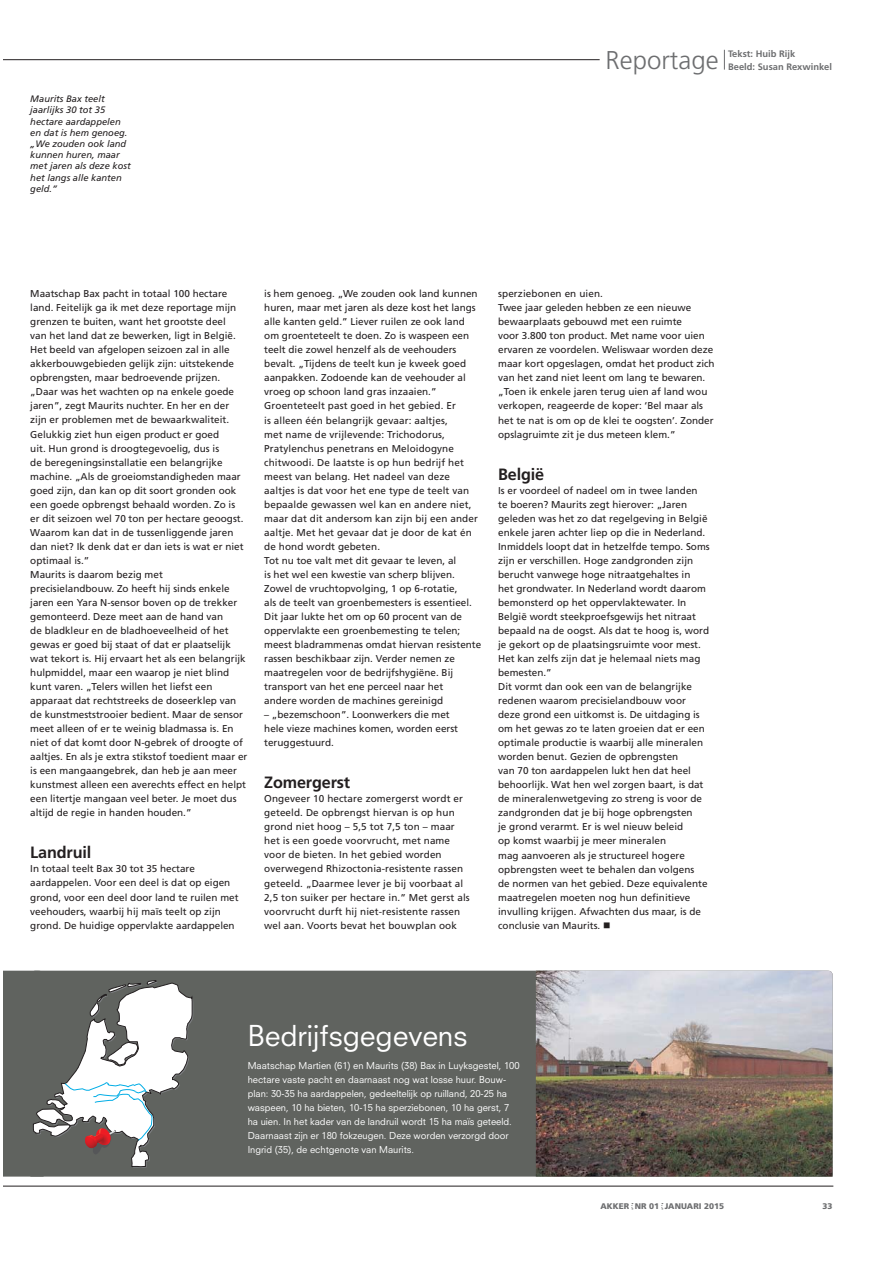
<style>
.page{position:relative;width:893px;height:1263px;background:#fff}
.page>*{position:absolute;margin:0;border:0;box-sizing:border-box;transform-origin:0 0}
.t1{font:28.05px "Neuzeit SLT Std";color:#fff}
.t2{font:300 25.65px "Frutiger LT Std";color:#6d6e70}
.t3{font:700 16.35px "Frutiger LT Std";letter-spacing:-.01em;color:#231f20}
.t4{font:9.9px/14.1px "Frutiger LT Std";color:#231f20}
.t5{font:9.3px/14.1px "Neuzeit SLT Std";color:#fff}
.t6{font:italic 9.3px/11.2px "Frutiger LT Std";color:#231f20}
.t7{font:700 9.3px/12.6px "Frutiger LT Std";color:#6d6e70}
.t8{font:900 8.25px "Frutiger LT Std";color:#6d6e70}
</style>
<div class="page">
<div style="left:193px;top:971px;width:343px;height:206px;background:#60635f"></div>
<img style="left:536px;top:971px;width:296px;height:206px">
<svg style="left:724px;top:50px;width:1px;height:20px"></svg>
<hr style="left:4px;top:59px;width:596px;height:1px;background:#231f20">
<hr style="left:4px;top:1186px;width:829px;height:1px;background:#231f20">
<svg style="left:4px;top:971px;width:189px;height:206px"></svg>
<p class="t6" style="left:30px;top:94px;width:102px">Maurits Bax teelt jaarlijks 30 tot 35 hectare aardappelen en dat is hem genoeg. „We zouden ook land kunnen huren, maar met jaren als deze kost het langs alle kanten geld.”</p>
<h2 class="t2" style="left:605px;top:49px;width:114px">Reportage</h2>
<p class="t7" style="left:728px;top:48px;width:105px">Tekst: Huib Rijk<br>Beeld: Susan Rexwinkel</p>
<p class="t4" style="left:30px;top:287px;width:219px">Maatschap Bax pacht in totaal 100 hectare land. Feitelijk ga ik met deze reportage mijn grenzen te buiten, want het grootste deel<br>van het land dat ze bewerken, ligt in België.<br>Het beeld van afgelopen seizoen zal in alle akkerbouwgebieden gelijk zijn: uitstekende opbrengsten, maar bedroevende prijzen. „Daar was het wachten op na enkele goede jaren”, zegt Maurits nuchter. En her en der zijn er problemen met de bewaarkwaliteit.<br>Gelukkig ziet hun eigen product er goed<br>uit. Hun grond is droogtegevoelig, dus is<br>de beregeningsinstallatie een belangrijke machine. „Als de groeiomstandigheden maar goed zijn, dan kan op dit soort gronden ook een goede opbrengst behaald worden. Zo is<br>er dit seizoen wel 70 ton per hectare geoogst.<br>Waarom kan dat in de tussenliggende jaren dan niet? Ik denk dat er dan iets is wat er niet optimaal is.”<br>Maurits is daarom bezig met precisielandbouw. Zo heeft hij sinds enkele jaren een Yara N-sensor boven op de trekker gemonteerd. Deze meet aan de hand van<br>de bladkleur en de bladhoeveelheid of het gewas er goed bij staat of dat er plaatselijk wat tekort is. Hij ervaart het als een belangrijk hulpmiddel, maar een waarop je niet blind kunt varen. „Telers willen het liefst een apparaat dat rechtstreeks de doseerklep van de kunstmeststrooier bedient. Maar de sensor meet alleen of er te weinig bladmassa is. En niet of dat komt door N-gebrek of droogte of aaltjes. En als je extra stikstof toedient maar er is een mangaangebrek, dan heb je aan meer kunstmest alleen een averechts effect en helpt een litertje mangaan veel beter. Je moet dus altijd de regie in handen houden.”</p>
<h3 class="t3" style="left:30px;top:846px;width:62px">Landruil</h3>
<p class="t4" style="left:30px;top:862px;width:210px">In totaal teelt Bax 30 tot 35 hectare aardappelen. Voor een deel is dat op eigen grond, voor een deel door land te ruilen met veehouders, waarbij hij maïs teelt op zijn grond. De huidige oppervlakte aardappelen</p>
<p class="t4" style="left:264px;top:287px;width:219px">is hem genoeg. „We zouden ook land kunnen huren, maar met jaren als deze kost het langs alle kanten geld.” Liever ruilen ze ook land om groenteteelt te doen. Zo is waspeen een teelt die zowel henzelf als de veehouders bevalt. „Tijdens de teelt kun je kweek goed aanpakken. Zodoende kan de veehouder al vroeg op schoon land gras inzaaien.” Groenteteelt past goed in het gebied. Er<br>is alleen één belangrijk gevaar: aaltjes,<br>met name de vrijlevende: Trichodorus, Pratylenchus penetrans en Meloidogyne chitwoodi. De laatste is op hun bedrijf het meest van belang. Het nadeel van deze aaltjes is dat voor het ene type de teelt van bepaalde gewassen wel kan en andere niet, maar dat dit andersom kan zijn bij een ander aaltje. Met het gevaar dat je door de kat én de hond wordt gebeten.<br>Tot nu toe valt met dit gevaar te leven, al<br>is het wel een kwestie van scherp blijven.<br>Zowel de vruchtopvolging, 1 op 6-rotatie,<br>als de teelt van groenbemesters is essentieel.<br>Dit jaar lukte het om op 60 procent van de oppervlakte een groenbemesting te telen; meest bladrammenas omdat hiervan resistente rassen beschikbaar zijn. Verder nemen ze maatregelen voor de bedrijfshygiëne. Bij transport van het ene perceel naar het<br>andere worden de machines gereinigd</p>
<p class="t4" style="left:264px;top:708px;width:195px">– „bezemschoon”. Loonwerkers die met hele vieze machines komen, worden eerst teruggestuurd.</p>
<h3 class="t3" style="left:264px;top:776px;width:87px">Zomergerst</h3>
<p class="t4" style="left:264px;top:792px;width:207px">Ongeveer 10 hectare zomergerst wordt er geteeld. De opbrengst hiervan is op hun grond niet hoog – 5,5 tot 7,5 ton – maar het is een goede voorvrucht, met name voor de bieten. In het gebied worden overwegend Rhizoctonia-resistente rassen geteeld. „Daarmee lever je bij voorbaat al 2,5 ton suiker per hectare in.” Met gerst als voorvrucht durft hij niet-resistente rassen wel aan. Voorts bevat het bouwplan ook</p>
<p class="t4" style="left:498px;top:287px;width:218px">sperziebonen en uien.<br>Twee jaar geleden hebben ze een nieuwe bewaarplaats gebouwd met een ruimte<br>voor 3.800 ton product. Met name voor uien ervaren ze voordelen. Weliswaar worden deze maar kort opgeslagen, omdat het product zich van het zand niet leent om lang te bewaren. „Toen ik enkele jaren terug uien af land wou verkopen, reageerde de koper: ‘Bel maar als het te nat is om op de klei te oogsten’. Zonder opslagruimte zit je dus meteen klem.”</p>
<h3 class="t3" style="left:498px;top:467px;width:48px">België</h3>
<p class="t4" style="left:498px;top:484px;width:213px">Is er voordeel of nadeel om in twee landen<br>te boeren? Maurits zegt hierover: „Jaren geleden was het zo dat regelgeving in België enkele jaren achter liep op die in Nederland.<br>Inmiddels loopt dat in hetzelfde tempo. Soms zijn er verschillen. Hoge zandgronden zijn berucht vanwege hoge nitraatgehaltes in<br>het grondwater. In Nederland wordt daarom bemonsterd op het oppervlaktewater. In België wordt steekproefsgewijs het nitraat bepaald na de oogst. Als dat te hoog is, word je gekort op de plaatsingsruimte voor mest.<br>Het kan zelfs zijn dat je helemaal niets mag bemesten.”<br>Dit vormt dan ook een van de belangrijke redenen waarom precisielandbouw voor deze grond een uitkomst is. De uitdaging is om het gewas zo te laten groeien dat er een optimale productie is waarbij alle mineralen worden benut. Gezien de opbrengsten<br>van 70 ton aardappelen lukt hen dat heel behoorlijk. Wat hen wel zorgen baart, is dat de mineralenwetgeving zo streng is voor de zandgronden dat je bij hoge opbrengsten<br>je grond verarmt. Er is wel nieuw beleid<br>op komst waarbij je meer mineralen<br>mag aanvoeren als je structureel hogere opbrengsten weet te behalen dan volgens<br>de normen van het gebied. Deze equivalente maatregelen moeten nog hun definitieve invulling krijgen. Afwachten dus maar, is de conclusie van Maurits.</p>
<h1 class="t1" style="left:248px;top:1024px;width:221px">Bedrijfsgegevens</h1>
<p class="t5" style="left:248px;top:1059px;width:273px">Maatschap Martien (61) en Maurits (38) Bax in Luyksgestel, 100 hectare vaste pacht en daarnaast nog wat losse huur. Bouw&shy;plan: 30-35 ha aardappelen, gedeeltelijk op ruilland, 20-25 ha waspeen, 10 ha bieten, 10-15 ha sperziebonen, 10 ha gerst, 7 ha uien. In het kader van de landruil wordt 15 ha maïs geteeld.<br>Daarnaast zijn er 180 fokzeugen. Deze worden verzorgd door Ingrid (35), de echtgenote van Maurits.</p>
<p class="t8" style="left:600px;top:1202px;width:125px">AKKER NR 01 JANUARI 2015</p>
<p class="t8" style="left:822px;top:1202px;width:12px">33</p>
</div>
